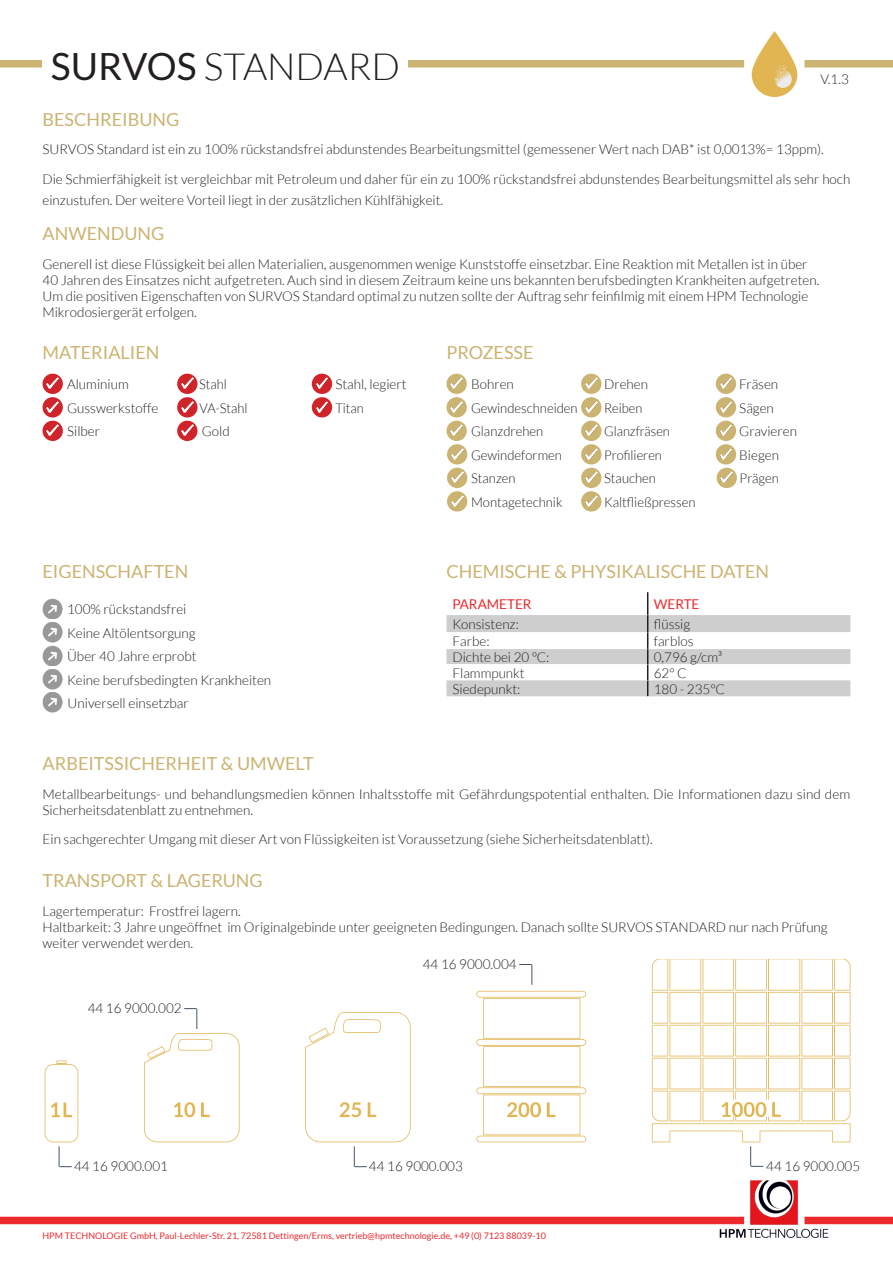
<style>
.page{position:relative;width:893px;height:1263px;background:#fff}
.page>*{position:absolute;margin:0;border:0;box-sizing:border-box;transform-origin:0 0}
.t1{font:300 37.5px "Lato";color:#231f20}
.t2{font:18px "Lato";color:#cbb371}
.t3{font:300 13.5px/21.6px "Lato";color:#231f20}
.t4{font:300 13.5px "Lato";color:#231f20;scale:.95 1}
.t5{font:300 13.5px "Lato";color:#231f20;scale:.96 1}
.t6{font:13.5px "Lato";color:#ec2a2d}
.t7{font:9px "Lato";color:#ec2a2d}
.s1{font-weight:400}
</style>
<div class="page">
<div style="left:0;top:60px;width:893px;height:8px;background:#cbb371"></div>
<div style="left:744px;top:59px;width:60px;height:9px;background:#fff"></div>
<img style="left:751px;top:31px;width:47px;height:66px">
<div style="left:43px;top:39px;width:365px;height:51px;background:#fff"></div>
<div style="left:0;top:1217px;width:893px;height:7px;background:#ec2a2d"></div>
<img style="left:720px;top:1180px;width:109px;height:58px">
<svg style="left:476px;top:991px;width:110px;height:151px"></svg>
<svg style="left:144px;top:1008px;width:96px;height:134px"></svg>
<svg style="left:45px;top:1060px;width:33px;height:107px"></svg>
<svg style="left:519px;top:964px;width:13px;height:21px"></svg>
<svg style="left:652px;top:959px;width:198px;height:208px"></svg>
<svg style="left:305px;top:1012px;width:106px;height:155px"></svg>
<img style="left:43px;top:599px;width:20px;height:20px">
<img style="left:43px;top:622px;width:20px;height:20px">
<img style="left:43px;top:646px;width:20px;height:20px">
<img style="left:43px;top:669px;width:20px;height:20px">
<svg style="left:446px;top:592px;width:404px;height:104px"></svg>
<img style="left:43px;top:692px;width:20px;height:20px">
<div style="left:43px;top:374px;width:20px;height:20px;background:#d1232a;border-radius:50%"></div>
<svg style="left:47px;top:378px;width:12px;height:11px"></svg>
<div style="left:177px;top:374px;width:20px;height:20px;background:#d1232a;border-radius:50%"></div>
<svg style="left:181px;top:378px;width:12px;height:11px"></svg>
<div style="left:312px;top:374px;width:20px;height:20px;background:#d1232a;border-radius:50%"></div>
<svg style="left:316px;top:378px;width:12px;height:11px"></svg>
<div style="left:446px;top:374px;width:21px;height:20px;background:#cbb371;border-radius:50%"></div>
<svg style="left:451px;top:378px;width:11px;height:11px"></svg>
<div style="left:446px;top:397px;width:21px;height:20px;background:#cbb371;border-radius:50%"></div>
<svg style="left:451px;top:401px;width:11px;height:11px"></svg>
<div style="left:581px;top:397px;width:20px;height:20px;background:#cbb371;border-radius:50%"></div>
<svg style="left:585px;top:401px;width:12px;height:11px"></svg>
<div style="left:581px;top:374px;width:20px;height:20px;background:#cbb371;border-radius:50%"></div>
<svg style="left:585px;top:378px;width:12px;height:11px"></svg>
<div style="left:716px;top:374px;width:20px;height:20px;background:#cbb371;border-radius:50%"></div>
<svg style="left:720px;top:378px;width:12px;height:11px"></svg>
<div style="left:716px;top:397px;width:20px;height:20px;background:#cbb371;border-radius:50%"></div>
<svg style="left:720px;top:401px;width:12px;height:11px"></svg>
<div style="left:43px;top:397px;width:20px;height:20px;background:#d1232a;border-radius:50%"></div>
<svg style="left:47px;top:401px;width:12px;height:11px"></svg>
<div style="left:177px;top:397px;width:20px;height:20px;background:#d1232a;border-radius:50%"></div>
<svg style="left:181px;top:401px;width:12px;height:11px"></svg>
<div style="left:312px;top:397px;width:20px;height:20px;background:#d1232a;border-radius:50%"></div>
<svg style="left:316px;top:401px;width:12px;height:11px"></svg>
<div style="left:43px;top:421px;width:20px;height:20px;background:#d1232a;border-radius:50%"></div>
<svg style="left:47px;top:425px;width:12px;height:11px"></svg>
<div style="left:177px;top:421px;width:20px;height:20px;background:#d1232a;border-radius:50%"></div>
<svg style="left:181px;top:425px;width:12px;height:11px"></svg>
<div style="left:446px;top:421px;width:21px;height:20px;background:#cbb371;border-radius:50%"></div>
<svg style="left:451px;top:425px;width:11px;height:11px"></svg>
<div style="left:581px;top:421px;width:20px;height:20px;background:#cbb371;border-radius:50%"></div>
<svg style="left:585px;top:425px;width:12px;height:11px"></svg>
<div style="left:716px;top:421px;width:20px;height:20px;background:#cbb371;border-radius:50%"></div>
<svg style="left:720px;top:425px;width:12px;height:11px"></svg>
<div style="left:447px;top:444px;width:20px;height:20px;background:#cbb371;border-radius:50%"></div>
<svg style="left:451px;top:448px;width:12px;height:11px"></svg>
<div style="left:581px;top:444px;width:20px;height:20px;background:#cbb371;border-radius:50%"></div>
<svg style="left:585px;top:448px;width:12px;height:11px"></svg>
<div style="left:716px;top:444px;width:20px;height:20px;background:#cbb371;border-radius:50%"></div>
<svg style="left:720px;top:448px;width:12px;height:11px"></svg>
<div style="left:447px;top:468px;width:20px;height:20px;background:#cbb371;border-radius:50%"></div>
<svg style="left:451px;top:472px;width:12px;height:11px"></svg>
<div style="left:581px;top:468px;width:20px;height:20px;background:#cbb371;border-radius:50%"></div>
<svg style="left:585px;top:472px;width:12px;height:11px"></svg>
<div style="left:717px;top:468px;width:20px;height:20px;background:#cbb371;border-radius:50%"></div>
<svg style="left:721px;top:472px;width:12px;height:11px"></svg>
<div style="left:447px;top:491px;width:20px;height:20px;background:#cbb371;border-radius:50%"></div>
<svg style="left:451px;top:495px;width:12px;height:11px"></svg>
<div style="left:581px;top:491px;width:20px;height:20px;background:#cbb371;border-radius:50%"></div>
<svg style="left:585px;top:495px;width:12px;height:11px"></svg>
<p class="t1" style="left:51px;top:46px;width:351px"><span class="s1">SURVOS</span> STANDARD</p>
<p class="t3" style="left:820px;top:69px;width:30px">V.1.3</p>
<p class="t2" style="left:43px;top:110px;width:138px">BESCHREIBUNG</p>
<p class="t3" style="left:43px;top:138px;width:783px">SURVOS Standard ist ein zu 100% rückstandsfrei abdunstendes Bearbeitungsmittel (gemessener Wert nach DAB* ist 0,0013%= 13ppm).</p>
<p class="t3" style="left:43px;top:168px;width:809px">Die Schmierfähigkeit ist vergleichbar mit Petroleum und daher für ein zu 100% rückstandsfrei abdunstendes Bearbeitungsmittel als sehr hoch einzustufen. Der weitere Vorteil liegt in der zusätzlichen Kühlfähigkeit.</p>
<p class="t2" style="left:43px;top:223px;width:123px">ANWENDUNG</p>
<p class="t3" style="left:43px;top:253px;width:767px">Generell ist diese Flüssigkeit bei allen Materialien, ausgenommen wenige Kunststoffe einsetzbar. Eine Reaktion mit Metallen ist in über</p>
<p class="t3" style="left:43px;top:269px;width:778px">40 Jahren des Einsatzes nicht aufgetreten. Auch sind in diesem Zeitraum keine uns bekannten berufsbedingten Krankheiten aufgetreten.</p>
<p class="t3" style="left:43px;top:286px;width:767px">Um die positiven Eigenschaften von SURVOS Standard optimal zu nutzen sollte der Auftrag sehr feinfilmig mit einem HPM Technologie</p>
<p class="t3" style="left:43px;top:302px;width:156px">Mikrodosiergerät erfolgen.</p>
<p class="t2" style="left:43px;top:343px;width:118px">MATERIALIEN</p>
<p class="t2" style="left:446px;top:343px;width:89px">PROZESSE</p>
<p class="t3" style="left:67px;top:374px;width:63px">Aluminium</p>
<p class="t5" style="left:199px;top:377px;width:30px">Stahl</p>
<p class="t3" style="left:335px;top:374px;width:73px">Stahl, legiert</p>
<p class="t3" style="left:471px;top:374px;width:44px">Bohren</p>
<p class="t3" style="left:471px;top:397px;width:108px">Gewindeschneiden</p>
<p class="t4" style="left:604px;top:401px;width:42px">Reiben</p>
<p class="t3" style="left:604px;top:374px;width:46px">Drehen</p>
<p class="t3" style="left:739px;top:374px;width:40px">Fräsen</p>
<p class="t3" style="left:67px;top:397px;width:93px">Gusswerkstoffe</p>
<p class="t5" style="left:200px;top:401px;width:51px">VA-Stahl</p>
<p class="t5" style="left:335px;top:401px;width:31px">Titan</p>
<p class="t3" style="left:739px;top:397px;width:36px">Sägen</p>
<p class="t3" style="left:67px;top:421px;width:35px">Silber</p>
<p class="t3" style="left:202px;top:421px;width:29px">Gold</p>
<p class="t3" style="left:471px;top:421px;width:74px">Glanzdrehen</p>
<p class="t4" style="left:604px;top:424px;width:71px">Glanzfräsen</p>
<p class="t3" style="left:739px;top:421px;width:59px">Gravieren</p>
<p class="t3" style="left:471px;top:444px;width:92px">Gewindeformen</p>
<p class="t4" style="left:604px;top:448px;width:62px">Profilieren</p>
<p class="t3" style="left:739px;top:444px;width:41px">Biegen</p>
<p class="t3" style="left:471px;top:468px;width:46px">Stanzen</p>
<p class="t3" style="left:604px;top:468px;width:53px">Stauchen</p>
<p class="t3" style="left:740px;top:468px;width:41px">Prägen</p>
<p class="t3" style="left:471px;top:491px;width:93px">Montagetechnik</p>
<p class="t3" style="left:604px;top:491px;width:93px">Kaltfließpressen</p>
<p class="t2" style="left:43px;top:561px;width:147px">EIGENSCHAFTEN</p>
<p class="t2" style="left:446px;top:561px;width:324px">CHEMISCHE &amp; PHYSIKALISCHE DATEN</p>
<p class="t3" style="left:67px;top:599px;width:121px">100% rückstandsfrei</p>
<p class="t3" style="left:67px;top:622px;width:130px">Keine Altölentsorgung</p>
<p class="t3" style="left:67px;top:646px;width:131px">Über 40 Jahre erprobt</p>
<p class="t3" style="left:67px;top:669px;width:206px">Keine berufsbedingten Krankheiten</p>
<p class="t6" style="left:452px;top:597px;width:81px">PARAMETER</p>
<p class="t6" style="left:654px;top:597px;width:47px">WERTE</p>
<p class="t3" style="left:452px;top:613px;width:68px">Konsistenz:</p>
<p class="t3" style="left:654px;top:613px;width:38px">flüssig</p>
<p class="t3" style="left:452px;top:630px;width:39px">Farbe:</p>
<p class="t3" style="left:654px;top:630px;width:41px">farblos</p>
<p class="t3" style="left:452px;top:646px;width:98px">Dichte bei 20 ºC:</p>
<p class="t3" style="left:654px;top:646px;width:70px">0,796 g/cm³</p>
<p class="t3" style="left:452px;top:662px;width:74px">Flammpunkt</p>
<p class="t3" style="left:654px;top:662px;width:35px">62° C</p>
<p class="t3" style="left:452px;top:678px;width:69px">Siedepunkt:</p>
<p class="t3" style="left:654px;top:678px;width:73px">180 - 235°C</p>
<p class="t3" style="left:68px;top:692px;width:123px">Universell einsetzbar</p>
<p class="t2" style="left:43px;top:753px;width:273px">ARBEITSSICHERHEIT &amp; UMWELT</p>
<p class="t3" style="left:43px;top:786px;width:809px;line-height:16.2px">Metallbearbeitungs- und behandlungsmedien können Inhaltsstoffe mit Gefährdungspotential enthalten. Die Informationen dazu sind dem<br>Sicherheitsdatenblatt zu entnehmen.</p>
<p class="t3" style="left:43px;top:829px;width:612px">Ein sachgerechter Umgang mit dieser Art von Flüssigkeiten ist Voraussetzung (siehe Sicherheitsdatenblatt).</p>
<p class="t2" style="left:43px;top:870px;width:222px">TRANSPORT &amp; LAGERUNG</p>
<p class="t3" style="left:43px;top:900px;width:200px">Lagertemperatur: Frostfrei lagern.</p>
<p class="t3" style="left:43px;top:917px;width:787px">Haltbarkeit: 3 Jahre ungeöffnet im Originalgebinde unter geeigneten Bedingungen. Danach sollte SURVOS STANDARD nur nach Prüfung</p>
<p class="t3" style="left:43px;top:933px;width:152px">weiter verwendet werden.</p>
<p class="t3" style="left:88px;top:997px;width:96px">44 16 9000.002</p>
<p class="t3" style="left:74px;top:1155px;width:96px">44 16 9000.001</p>
<p class="t3" style="left:423px;top:953px;width:96px">44 16 9000.004</p>
<p class="t3" style="left:369px;top:1155px;width:96px">44 16 9000.003</p>
<p class="t3" style="left:766px;top:1155px;width:96px">44 16 9000.005</p>
<p class="t7" style="left:43px;top:1231px;width:505px">HPM TECHNOLOGIE GmbH, Paul-Lechler-Str. 21, 72581 Dettingen/Erms, vertrieb@hpmtechnologie.de, +49 (0) 7123 88039-10</p>
</div>
